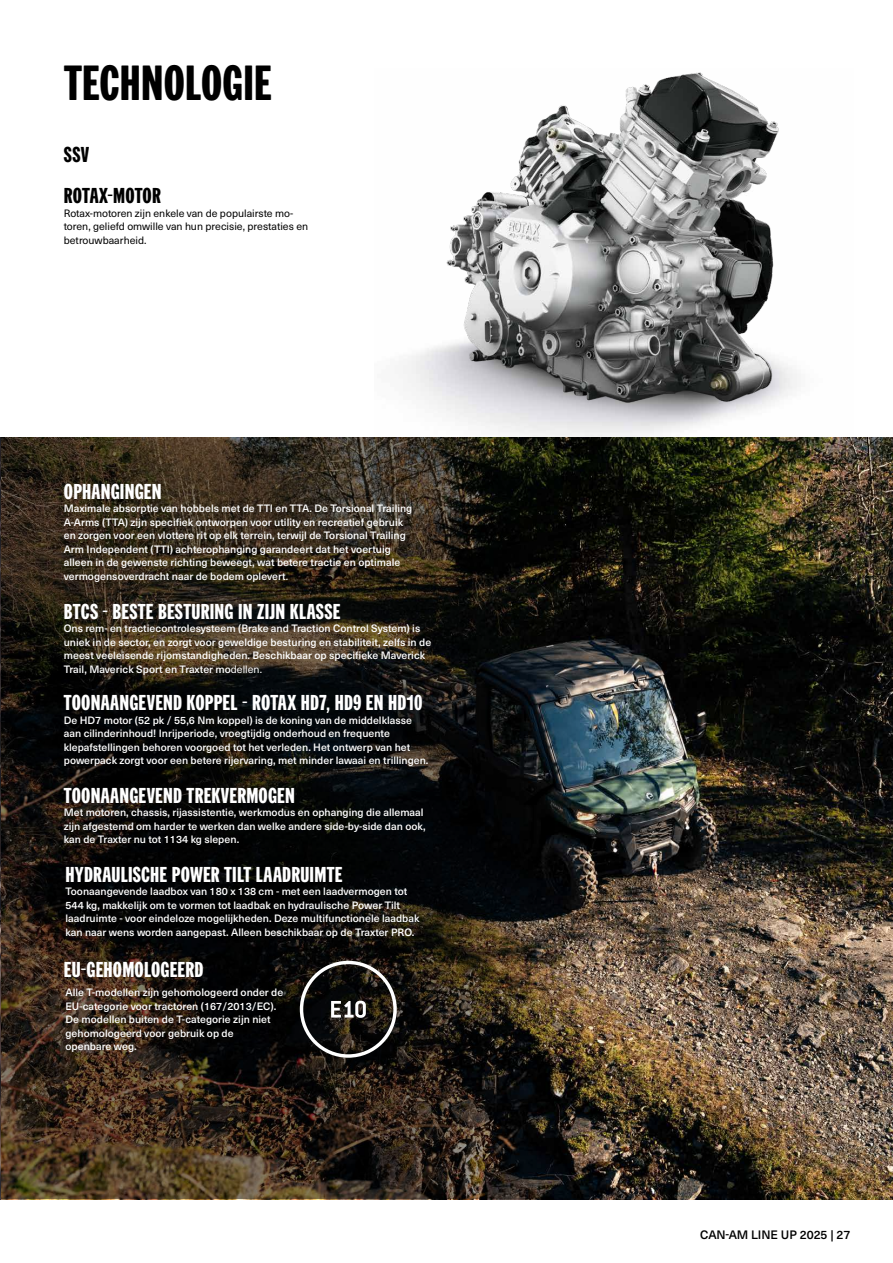
<style>
.page{position:relative;width:893px;height:1263px;background:#fff}
.page>*{position:absolute;margin:0;border:0;box-sizing:border-box;transform-origin:0 0}
.t1{font:700 48px "Can Am Gothic";letter-spacing:.005em;color:#000}
.t2{font:700 21px "Can Am Gothic";letter-spacing:.01em;color:#fff}
.t3{font:700 21px/40.8px "Can Am Gothic";letter-spacing:.01em;color:#000}
.t4{font:500 12px "Neue Haas Unica W1 G";color:#000}
.t5{font:500 10.5px/13.5px "Neue Haas Unica W1 G";color:#fff}
.t6{font:10.5px/13.5px "Neue Haas Unica W1 G";color:#000}
.s1{font-weight:400}
</style>
<div class="page">
<hr style="left:0;top:437px;width:1px;height:762px;background:#000">
<img style="left:403px;top:72px;width:394px;height:365px">
<img style="left:654px;top:437px;width:239px;height:762px">
<img style="left:1px;top:437px;width:653px;height:762px">
<div style="left:300px;top:961px;width:97px;height:97px;border:3px solid #fff;border-radius:50%"></div>
<svg style="left:331px;top:1001px;width:35px;height:17px"></svg>
<h1 class="t1" style="left:64px;top:51px;width:209px">TECHNOLOGIE</h1>
<h2 class="t3" style="left:64px;top:133px;width:98px">SSV<br>ROTAX-MOTOR</h2>
<p class="t6" style="left:64px;top:205px;width:246px">Rotax-motoren zijn enkele van de populairste mo&shy;toren, geliefd omwille van hun precisie, prestaties en betrouwbaarheid.</p>
<h2 class="t2" style="left:64px;top:477px;width:99px">OPHANGINGEN</h2>
<p class="t5" style="left:64px;top:501px;width:350px">Maximale absorptie van hobbels met de TTI en TTA. De Torsional Trailing A-Arms (TTA) zijn specifiek ontworpen voor utility en recreatief gebruik en zorgen voor een vlottere rit op elk terrein, terwijl de Torsional Trailing Arm Independent (TTI) achterophanging garandeert dat het voertuig alleen in de gewenste richting beweegt, wat betere tractie en optimale vermogensoverdracht naar de bodem oplevert<span class="s1">.</span></p>
<h2 class="t2" style="left:64px;top:597px;width:278px">BTCS - BESTE BESTURING IN ZIJN KLASSE</h2>
<p class="t5" style="left:64px;top:621px;width:369px">Ons rem- en tractiecontrolesysteem (Brake and Traction Control System) is uniek in de sector, en zorgt voor geweldige besturing en stabiliteit, zelfs in de meest veeleisende rijomstandigheden. Beschikbaar op specifieke Maverick Trail, Maverick Sport en Traxter mo<span class="s1">dellen.</span></p>
<h2 class="t2" style="left:64px;top:688px;width:360px">TOONAANGEVEND KOPPEL - ROTAX HD7, HD9 EN HD10</h2>
<p class="t5" style="left:64px;top:712px;width:366px">De HD7 motor (52 pk / 55,6 Nm koppel) is de koning van de middelklasse aan cilinderinhoud! Inrijperiode, vroegtijdig onderhoud en frequente klepafstellingen behoren voorgoed tot het verleden. Het ontwerp van het powerpack zorgt voor een betere rijervaring, met minder lawaai en trillingen.</p>
<h2 class="t2" style="left:64px;top:781px;width:232px">TOONAANGEVEND TREKVERMOGEN</h2>
<p class="t5" style="left:64px;top:805px;width:363px">Met motoren, chassis, rijassistentie, werkmodus en ophanging die allemaal zijn afgestemd om harder te werken dan welke andere side-by-side dan ook, kan de Traxter nu tot 1134 kg slepen.</p>
<h2 class="t2" style="left:66px;top:860px;width:278px">HYDRAULISCHE POWER TILT LAADRUIMTE</h2>
<p class="t5" style="left:65px;top:884px;width:356px">Toonaangevende laadbox van 180 x 138 cm - met een laadvermogen tot 544 kg, makkelijk om te vormen tot laadbak en hydraulische Power Tilt laadruimte - voor eindeloze mogelijkheden. Deze multifunctionele laadbak kan naar wens worden aangepast. Alleen beschikbaar op de Traxter PRO.</p>
<h2 class="t2" style="left:64px;top:955px;width:141px">EU-GEHOMOLOGEERD</h2>
<p class="t5" style="left:65px;top:985px;width:219px">Alle T-modellen zijn gehomologeerd onder de EU-categorie voor tractoren (167/2013/EC).<br>De modellen buiten de T-categorie zijn niet gehomologeerd voor gebruik op de<br>openbare weg.</p>
<p class="t4" style="left:700px;top:1226px;width:152px">CAN-AM LINE UP 2025 | 27</p>
</div>
